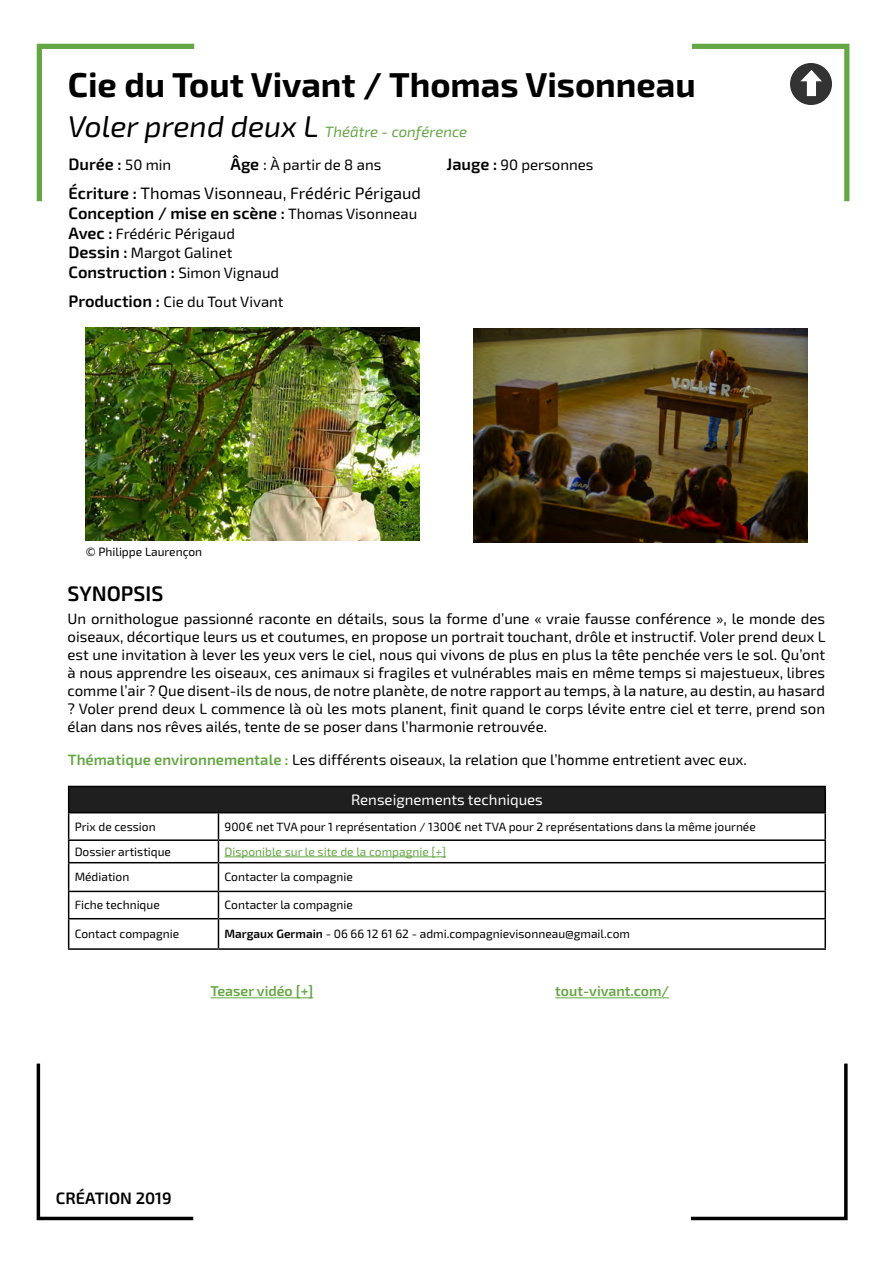
<style>
.page{position:relative;width:893px;height:1263px;background:#fff}
.page>*{position:absolute;margin:0;border:0;box-sizing:border-box;transform-origin:0 0}
.t1{font:700 34.5px "Exo 2";color:#000}
.t2{font:600 21px "Exo 2";color:#000}
.t3{font:600 16.5px/19.8px "Exo 2";color:#000}
.t4{font:15px/18px "Exo 2";color:#000}
.t5{font:italic 15px "Exo 2";color:#65a644}
.t6{font:15px "Exo 2";color:#fff}
.t7{font:600 14.25px "Exo 2";color:#65a644}
.t8{font:12px "Exo 2";color:#000}
.t9{font:12px "Exo 2";color:#65a644}
.s1{font-size:30px;color:#000}
.s2{font-weight:400;font-size:15px}
.s3{font-weight:600;font-size:16.5px}
.s4{font-size:16.5px}
.s5{font-weight:400}
.s6{font-weight:600;color:#65a644}
.s7{font-weight:600}
</style>
<div class="page">
<svg style="left:691px;top:1063px;width:157px;height:157px"></svg>
<svg style="left:36px;top:1063px;width:158px;height:157px"></svg>
<svg style="left:36px;top:43px;width:159px;height:159px"></svg>
<img style="left:86px;top:328px;width:333px;height:212px">
<img style="left:474px;top:329px;width:333px;height:214px">
<div style="left:69px;top:786px;width:756px;height:27px;background:#1f1f1f"></div>
<hr style="left:68px;top:786px;width:150px;height:1px;background:#000">
<hr style="left:218px;top:786px;width:608px;height:1px;background:#000">
<hr style="left:824px;top:787px;width:2px;height:25px;background:#000">
<hr style="left:68px;top:812px;width:150px;height:1px;background:#000">
<hr style="left:218px;top:812px;width:608px;height:1px;background:#000">
<hr style="left:824px;top:813px;width:2px;height:26px;background:#000">
<hr style="left:68px;top:839px;width:150px;height:2px;background:#000">
<hr style="left:218px;top:839px;width:608px;height:2px;background:#000">
<hr style="left:824px;top:841px;width:2px;height:21px;background:#000">
<hr style="left:68px;top:862px;width:150px;height:1px;background:#000">
<hr style="left:218px;top:862px;width:608px;height:1px;background:#000">
<hr style="left:824px;top:863px;width:2px;height:28px;background:#000">
<hr style="left:68px;top:891px;width:150px;height:1px;background:#000">
<hr style="left:218px;top:891px;width:608px;height:1px;background:#000">
<hr style="left:824px;top:892px;width:2px;height:26px;background:#000">
<hr style="left:68px;top:918px;width:150px;height:1px;background:#000">
<svg style="left:68px;top:787px;width:1px;height:161px"></svg>
<hr style="left:218px;top:918px;width:608px;height:1px;background:#000">
<svg style="left:218px;top:813px;width:1px;height:135px"></svg>
<hr style="left:824px;top:919px;width:2px;height:29px;background:#000">
<hr style="left:68px;top:948px;width:150px;height:2px;background:#000">
<hr style="left:218px;top:948px;width:608px;height:2px;background:#000">
<hr style="left:224px;top:856px;width:222px;height:1px;background:#65a644">
<hr style="left:555px;top:997px;width:114px;height:1px;background:#65a644">
<hr style="left:211px;top:997px;width:102px;height:1px;background:#65a644">
<svg style="left:692px;top:43px;width:158px;height:159px"></svg>
<h1 class="t1" style="left:68px;top:64px;width:629px">Cie du Tout Vivant / Thomas Visonneau</h1>
<p class="t5" style="left:68px;top:123px;width:401px"><span class="s1">Voler prend deux L</span> Théâtre - conférence</p>
<p class="t3" style="left:69px;top:155px;width:104px">Durée : <span class="s2">50 min</span></p>
<p class="t4" style="left:231px;top:156px;width:152px"><span class="s3">Âge</span> <span class="s4">:</span> À partir de 8 ans</p>
<p class="t4" style="left:447px;top:156px;width:149px"><span class="s3">Jauge :</span> 90 personnes</p>
<p class="t3" style="left:69px;top:184px;width:354px">Écriture : <span class="s5">Thomas Visonneau, Frédéric Périgaud<br></span>Conception / mise en scène : <span class="s2">Thomas Visonneau</span></p>
<p class="t4" style="left:69px;top:224px;width:168px;line-height:19.8px"><span class="s3">Avec :</span> Frédéric Périgaud<br><span class="s3">Dessin :</span> Margot Galinet</p>
<p class="t3" style="left:69px;top:263px;width:212px">Construction : <span class="s2">Simon Vignaud</span></p>
<p class="t4" style="left:69px;top:293px;width:217px"><span class="s3">Production :</span> Cie du Tout Vivant</p>
<p class="t8" style="left:86px;top:545px;width:118px">© Philippe Laurençon</p>
<h2 class="t2" style="left:68px;top:581px;width:97px">SYNOPSIS</h2>
<p class="t4" style="left:68px;top:610px;width:759px;text-align:justify">Un ornithologue passionné raconte en détails, sous la forme d’une « vraie fausse conférence », le monde des oiseaux, décortique leurs us et coutumes, en propose un portrait touchant, drôle et instructif. Voler prend deux L est une invitation à lever les yeux vers le ciel, nous qui vivons de plus en plus la tête penchée vers le sol. Qu’ont à nous apprendre les oiseaux, ces animaux si fragiles et vulnérables mais en même temps si majestueux, libres comme l’air ? Que disent-ils de nous, de notre planète, de notre rapport au temps, à la nature, au destin, au hasard ? Voler prend deux L commence là où les mots planent, finit quand le corps lévite entre ciel et terre, prend son élan dans nos rêves ailés, tente de se poser dans l’harmonie retrouvée.</p>
<p class="t4" style="left:68px;top:751px;width:680px"><span class="s6">Thématique environnementale :</span> Les différents oiseaux, la relation que l’homme entretient avec eux.</p>
<p class="t6" style="left:351px;top:791px;width:193px">Renseignements techniques</p>
<p class="t8" style="left:75px;top:819px;width:83px">Prix de cession</p>
<p class="t8" style="left:224px;top:819px;width:533px">900€ net TVA pour 1 représentation / 1300€ net TVA pour 2 représentations dans la même journée</p>
<p class="t8" style="left:75px;top:844px;width:98px">Dossier artistique</p>
<p class="t9" style="left:224px;top:844px;width:223px">Disponible sur le site de la compagnie [+]</p>
<p class="t8" style="left:75px;top:870px;width:56px">Médiation</p>
<p class="t8" style="left:224px;top:870px;width:130px">Contacter la compagnie</p>
<p class="t8" style="left:75px;top:898px;width:87px">Fiche technique</p>
<p class="t8" style="left:224px;top:898px;width:130px">Contacter la compagnie</p>
<p class="t8" style="left:75px;top:927px;width:106px">Contact compagnie</p>
<p class="t8" style="left:224px;top:927px;width:407px"><span class="s7">Margaux Germain</span> - 06 66 12 61 62 - admi.compagnievisonneau@gmail.com</p>
<p class="t7" style="left:211px;top:983px;width:104px">Teaser vidéo [+]</p>
<p class="t7" style="left:555px;top:983px;width:115px">tout-vivant.com/</p>
<p class="t3" style="left:56px;top:1189px;width:117px">CRÉATION 2019</p>
</div>
